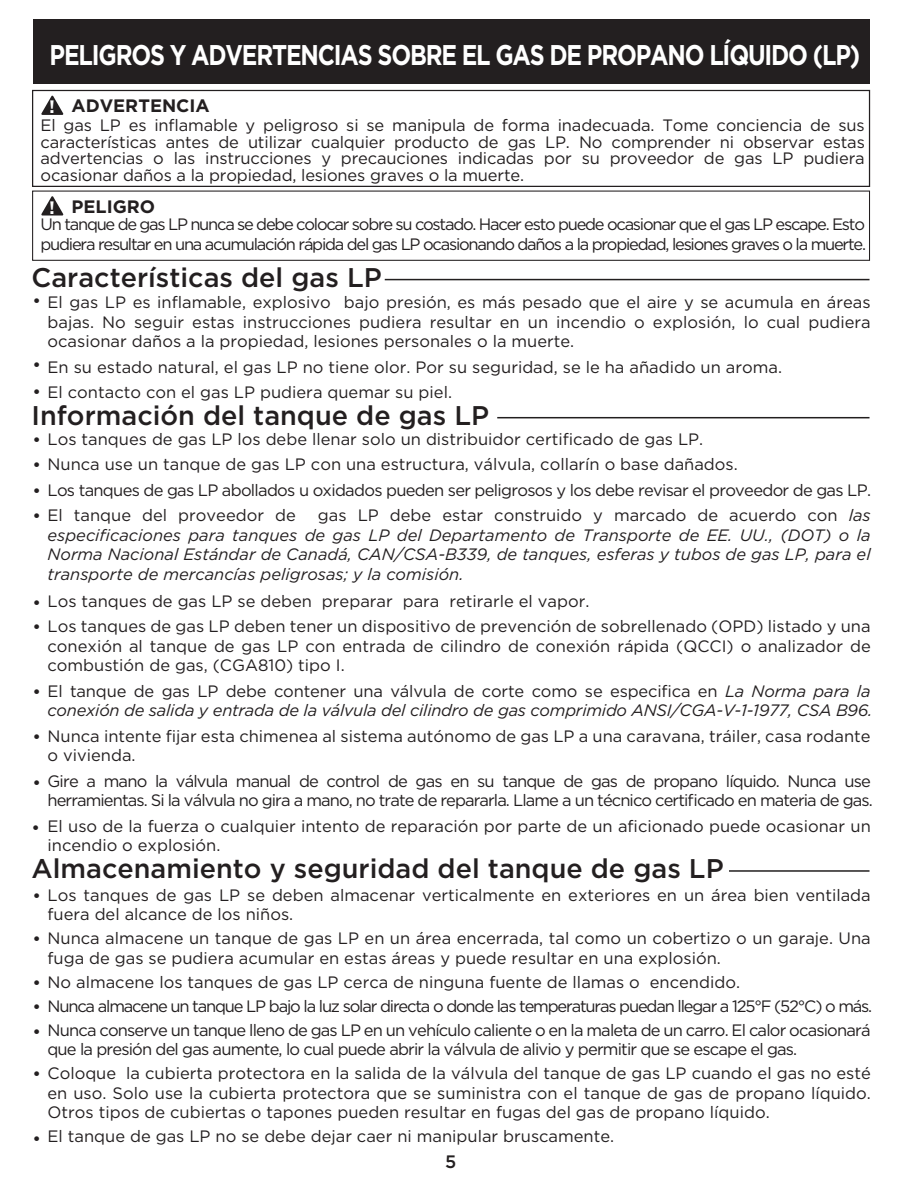
<style>
.page{position:relative;width:918px;height:1188px;background:#fff}
.page>*{position:absolute;margin:0;border:0;box-sizing:border-box;transform-origin:0 0}
.t1{font:700 28.5px "Gotham";letter-spacing:-.05em;color:#fff;scale:.82 1}
.t2{font:500 27px "Gotham";color:#231f20}
.t3{font:700 18px "Gotham";color:#231f20}
.t4{font:18px "Gotham";color:#231f20}
.t5{font:500 18px "Gotham";color:#231f20}
.t6{font:16.5px/19.5px "Gotham";color:#231f20;text-align:justify}
.t7{font:italic 16.5px/19.5px "Gotham";letter-spacing:-.015em;color:#231f20;text-align:justify}
.t8{font:16.5px/25.5px "Gotham";letter-spacing:-.05em;color:#231f20}
.t9{font:16.5px/19.5px "Gotham";letter-spacing:-.075em;color:#231f20}
.t10{font:16.5px/25.5px "Gotham";letter-spacing:-.055em;color:#231f20}
.t11{font:16.5px "Gotham";letter-spacing:-.07em;color:#231f20}
.t12{font:16.5px "Gotham";letter-spacing:-.045em;color:#231f20}
.s1{color:#fff}
.s2{font-size:18px}
.s3{font-style:normal}
.s4{font-style:italic}
</style>
<div class="page">
<div style="left:33px;top:20px;width:837px;height:64px;background:#231f20"></div>
<div style="left:32px;top:90px;width:838px;height:97px;border:1px solid #231f20"></div>
<svg style="left:41px;top:95px;width:23px;height:20px"></svg>
<div style="left:32px;top:191px;width:838px;height:70px;border:1px solid #231f20"></div>
<svg style="left:41px;top:196px;width:23px;height:20px"></svg>
<hr style="left:385px;top:279px;width:485px;height:1px;background:#221f1f">
<hr style="left:497px;top:417px;width:373px;height:1px;background:#221f1f">
<hr style="left:729px;top:870px;width:141px;height:2px;background:#221f1f">
<h1 class="t1" style="left:50px;top:36px;width:990px">PELIGROS Y ADVERTENCIAS SOBRE EL GAS DE PROPANO LÍQUIDO (LP)</h1>
<p class="t3" style="left:49px;top:94px;width:162px"><span class="s1">!</span> ADVERTENCIA</p>
<p class="t6" style="left:41px;top:117px;width:826px;line-height:16.5px">El gas LP es inflamable y peligroso si se manipula de forma inadecuada. Tome conciencia de sus características antes de utilizar cualquier producto de gas LP. No comprender ni observar estas advertencias o las instrucciones y precauciones indicadas por su proveedor de gas LP pudiera ocasionar daños a la propiedad, lesiones graves o la muerte.</p>
<p class="t9" style="left:41px;top:214px;width:827px">Un tanque de gas LP nunca se debe colocar sobre su costado. Hacer esto puede ocasionar que el gas LP escape. Esto pudiera resultar en una acumulación rápida del gas LP ocasionando daños a la propiedad, lesiones graves o la muerte.</p>
<p class="t3" style="left:49px;top:194px;width:107px"><span class="s1">!</span> PELIGRO</p>
<h2 class="t2" style="left:31px;top:260px;width:352px">Características del gas LP</h2>
<p class="t4" style="left:33px;top:289px;width:10px">•</p>
<p class="t6" style="left:48px;top:292px;width:825px">El gas LP es inflamable, explosivo bajo presión, es más pesado que el aire y se acumula en áreas bajas. No seguir estas instrucciones pudiera resultar en un incendio o explosión, lo cual pudiera ocasionar daños a la propiedad, lesiones personales o la muerte.</p>
<p class="t6" style="left:48px;top:357px;width:736px">En su estado natural, el gas LP no tiene olor. Por su seguridad, se le ha añadido un aroma.</p>
<p class="t4" style="left:33px;top:353px;width:10px">•</p>
<p class="t6" style="left:33px;top:382px;width:421px"><span class="s2">•</span> El contacto con el gas LP pudiera quemar su piel.</p>
<h2 class="t2" style="left:31px;top:398px;width:459px">Información del tanque de gas LP</h2>
<p class="t6" style="left:33px;top:429px;width:672px"><span class="s2">•</span> Los tanques de gas LP los debe llenar solo un distribuidor certificado de gas LP.</p>
<p class="t6" style="left:33px;top:454px;width:707px"><span class="s2">•</span> Nunca use un tanque de gas LP con una estructura, válvula, collarín o base dañados.</p>
<p class="t12" style="left:33px;top:479px;width:840px"><span class="s2">•</span> Los tanques de gas LP abollados u oxidados pueden ser peligrosos y los debe revisar el proveedor de gas LP.</p>
<p class="t6" style="left:33px;top:505px;width:265px"><span class="s2">•</span> El tanque del proveedor de</p>
<p class="t7" style="left:48px;top:505px;width:825px;text-indent:270px"><span class="s3">gas LP debe estar construido y marcado de acuerdo con</span> las especificaciones para tanques de gas LP del Departamento de Transporte de EE. UU., (DOT) o la Norma Nacional Estándar de Canadá, CAN/CSA-B339, de tanques, esferas y tubos de gas LP, para el transporte de mercancías peligrosas; y la comisión.</p>
<p class="t6" style="left:48px;top:591px;width:543px">Los tanques de gas LP se deben preparar para retirarle el vapor.</p>
<p class="t6" style="left:48px;top:636px;width:825px">conexión al tanque de gas LP con entrada de cilindro de conexión rápida (QCCI) o analizador de combustión de gas, (CGA810) tipo I.</p>
<p class="t7" style="left:48px;top:700px;width:826px">conexión de salida y entrada de la válvula del cilindro de gas comprimido ANSI/CGA-V-1-1977, CSA B96.</p>
<p class="t8" style="left:48px;top:742px;width:825px">o vivienda.<br>Gire a mano la válvula manual de control de gas en su tanque de gas de propano líquido. Nunca use</p>
<p class="t10" style="left:48px;top:787px;width:827px">herramientas. Si la válvula no gira a mano, no trate de repararla. Llame a un técnico certificado en materia de gas.<br>El uso de la fuerza o cualquier intento de reparación por parte de un aficionado puede ocasionar un</p>
<p class="t6" style="left:48px;top:835px;width:174px">incendio o explosión.</p>
<p class="t4" style="left:33px;top:591px;width:10px">•</p>
<p class="t6" style="left:33px;top:616px;width:840px"><span class="s2">•</span> Los tanques de gas LP deben tener un dispositivo de prevención de sobrellenado (OPD) listado y una</p>
<p class="t6" style="left:33px;top:681px;width:840px"><span class="s2">•</span> El tanque de gas LP debe contener una válvula de corte como se especifica en <span class="s4">La Norma para la</span></p>
<p class="t6" style="left:33px;top:726px;width:840px"><span class="s2">•</span> Nunca intente fijar esta chimenea al sistema autónomo de gas LP a una caravana, tráiler, casa rodante</p>
<p class="t4" style="left:33px;top:771px;width:10px">•</p>
<p class="t4" style="left:31px;top:816px;width:10px">•</p>
<h2 class="t2" style="left:31px;top:851px;width:694px">Almacenamiento y seguridad del tanque de gas LP</h2>
<p class="t6" style="left:33px;top:885px;width:840px"><span class="s2">•</span> Los tanques de gas LP se deben almacenar verticalmente en exteriores en un área bien ventilada</p>
<p class="t6" style="left:33px;top:928px;width:840px"><span class="s2">•</span> Nunca almacene un tanque de gas LP en un área encerrada, tal como un cobertizo o un garaje. Una</p>
<p class="t6" style="left:33px;top:972px;width:709px"><span class="s2">•</span> No almacene los tanques de gas LP cerca de ninguna fuente de llamas o encendido.</p>
<p class="t11" style="left:33px;top:995px;width:841px"><span class="s2">•</span> Nunca almacene un tanque LP bajo la luz solar directa o donde las temperaturas puedan llegar a 125°F (52°C) o más.</p>
<p class="t4" style="left:33px;top:1020px;width:10px">•</p>
<p class="t6" style="left:33px;top:1063px;width:840px"><span class="s2">•</span> Coloque la cubierta protectora en la salida de la válvula del tanque de gas LP cuando el gas no esté</p>
<p class="t6" style="left:48px;top:904px;width:247px">fuera del alcance de los niños.</p>
<p class="t6" style="left:48px;top:948px;width:675px">fuga de gas se pudiera acumular en estas áreas y puede resultar en una explosión.</p>
<p class="t8" style="left:48px;top:1020px;width:825px;line-height:19.5px">Nunca conserve un tanque lleno de gas LP en un vehículo caliente o en la maleta de un carro. El calor ocasionará que la presión del gas aumente, lo cual puede abrir la válvula de alivio y permitir que se escape el gas.</p>
<p class="t6" style="left:48px;top:1083px;width:825px">en uso. Solo use la cubierta protectora que se suministra con el tanque de gas de propano líquido.<br>Otros tipos de cubiertas o tapones pueden resultar en fugas del gas de propano líquido.</p>
<p class="t6" style="left:48px;top:1126px;width:568px">El tanque de gas LP no se debe dejar caer ni manipular bruscamente.</p>
<p class="t4" style="left:33px;top:1127px;width:10px">•</p>
<p class="t5" style="left:445px;top:1149px;width:13px">5</p>
</div>
